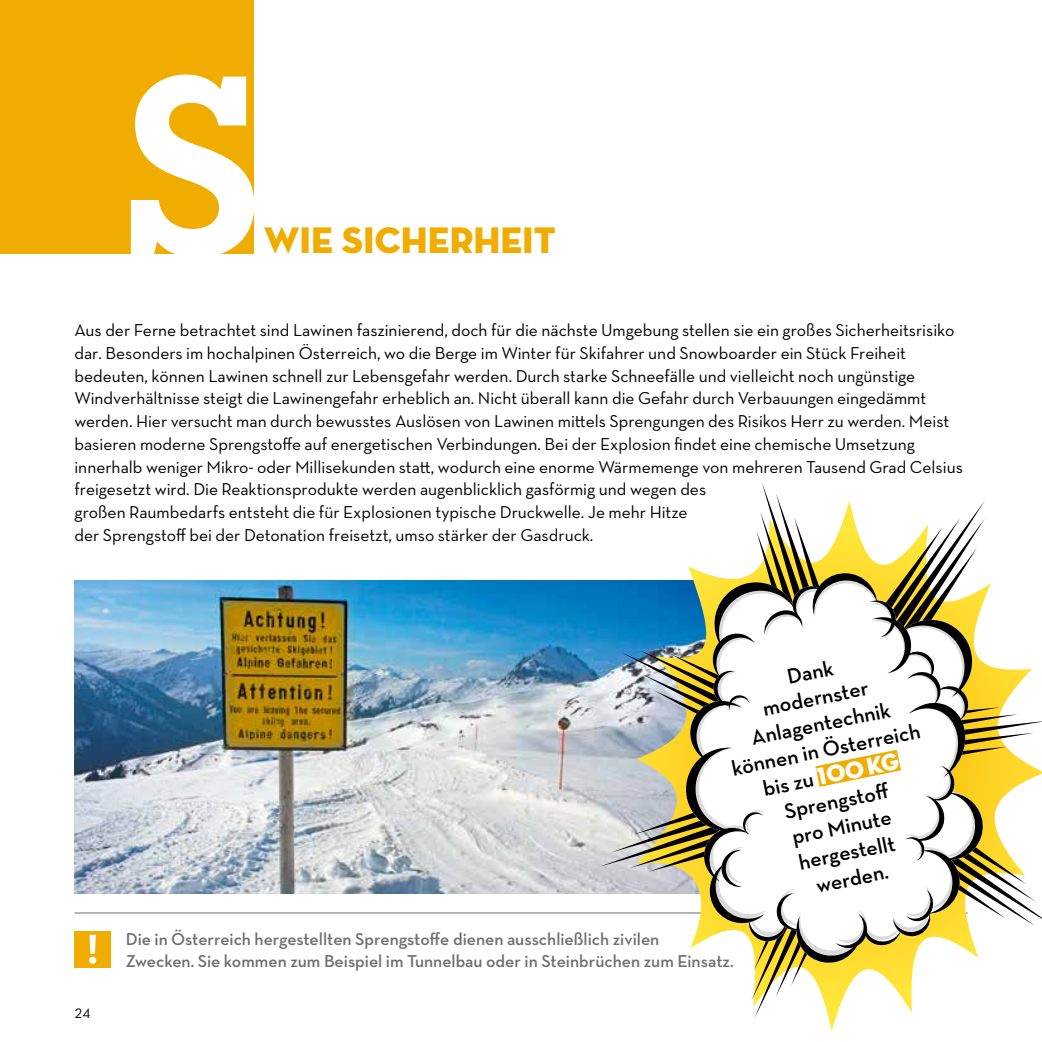
<style>
.page{position:relative;width:1042px;height:1042px;background:#fff}
.page>*{position:absolute;margin:0;border:0;box-sizing:border-box;transform-origin:0 0}
.t1{font:37.62px "Neutraface Display Titling";color:#f0ad00}
.t2{font:24.5px "Neutraface Display Titling";color:#fff}
.t3{font:600 21.7px/26.2px "Neutraface Text";color:#000;text-align:center}
.t4{font:17.5px/22.8px "Neutraface Text";color:#000}
.t5{font:600 17.5px/22.8px "Neutraface Text";color:#706f6f}
.t6{font:14px "Neutraface Text";color:#000}
</style>
<div class="page">
<img style="left:74px;top:580px;width:525px;height:313px">
<div style="left:0;top:0;width:253px;height:253px;background:#f0ad00"></div>
<div style="left:74px;top:931px;width:37px;height:36px;background:#f0ad00"></div>
<svg style="left:89px;top:935px;width:7px;height:29px"></svg>
<hr style="left:74px;top:912px;width:893px;height:1px;background:#706f6f">
<svg style="left:131px;top:74px;width:123px;height:180px"></svg>
<svg style="left:599px;top:483px;width:443px;height:536px"></svg>
<h1 class="t1" style="left:264px;top:217px;width:293px">WIE SICHERHEIT</h1>
<p class="t4" style="left:74px;top:319px;width:890px">Aus der Ferne betrachtet sind Lawinen faszinierend, doch für die nächste Umgebung stellen sie ein großes Sicherheitsrisiko dar. Besonders im hochalpinen Österreich, wo die Berge im Winter für Skifahrer und Snowboarder ein Stück Freiheit bedeuten, können Lawinen schnell zur Lebensgefahr werden. Durch starke Schneefälle und vielleicht noch ungünstige Windverhältnisse steigt die Lawinengefahr erheblich an. Nicht überall kann die Gefahr durch Verbauungen eingedämmt werden. Hier versucht man durch bewusstes Auslösen von Lawinen mittels Sprengungen des Risikos Herr zu werden. Meist basieren moderne Sprengstoffe auf energetischen Verbindungen. Bei der Explosion findet eine chemische Umsetzung innerhalb weniger Mikro- oder Millisekunden statt, wodurch eine enorme Wärmemenge von mehreren Tausend Grad Celsius freigesetzt wird. Die Reaktionsprodukte werden augenblicklich gasförmig und wegen des<br>großen Raumbedarfs entsteht die für Explosionen typische Druckwelle. Je mehr Hitze<br>der Sprengstoff bei der Detonation freisetzt, umso stärker der Gasdruck.</p>
<p class="t3" style="left:785px;top:663px;width:48px;rotate:-11deg">Dank</p>
<p class="t3" style="left:760px;top:695px;width:109px;rotate:-11deg">modernster</p>
<p class="t3" style="left:748px;top:724px;width:143px;rotate:-11deg">Anlagentechnik</p>
<p class="t3" style="left:729px;top:754px;width:193px;rotate:-11deg">können in Österreich</p>
<p class="t3" style="left:761px;top:776px;width:53px;rotate:-11deg">bis zu</p>
<h2 class="t2" style="left:814px;top:762px;width:85px;rotate:-12deg">100KG</h2>
<p class="t3" style="left:782px;top:798px;width:105px;rotate:-11deg">Sprengstoff pro Minute hergestellt werden.</p>
<p class="t6" style="left:74px;top:1004px;width:18px">24</p>
<p class="t5" style="left:126px;top:927px;width:609px">Die in Österreich hergestellten Sprengstoffe dienen ausschließlich zivilen<br>Zwecken. Sie kommen zum Beispiel im Tunnelbau oder in Steinbrüchen zum Einsatz.</p>
</div>
